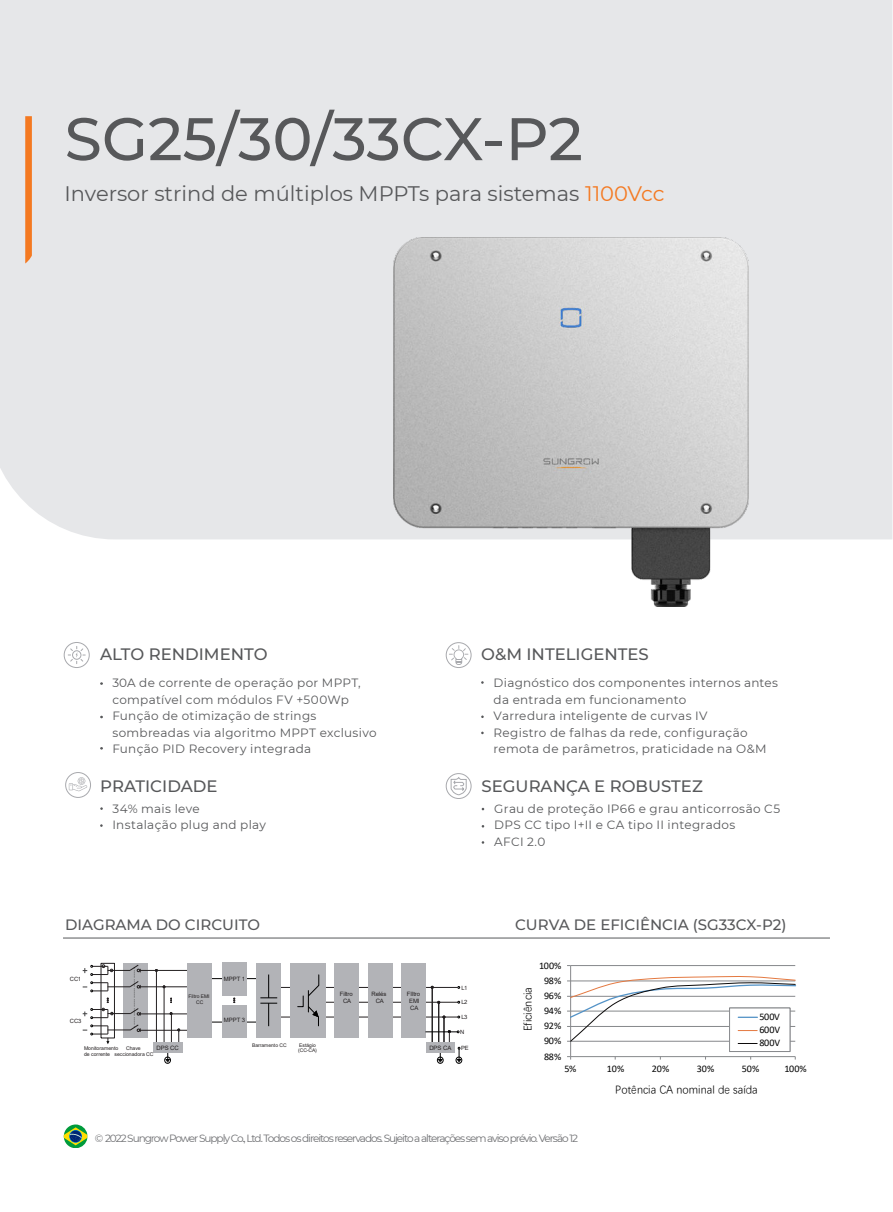
<style>
.page{position:relative;width:893px;height:1212px;background:#fff}
.page>*{position:absolute;margin:0;border:0;box-sizing:border-box;transform-origin:0 0}
.t1{font:500 60px "Montserrat";color:#57585a}
.t2{font:21px "Montserrat";color:#57585a}
.t3{font:500 16.5px "Montserrat";color:#57585a}
.t4{font:500 15px "Montserrat";color:#57585a}
.t5{font:12px/16.5px "Montserrat";letter-spacing:.025em;color:#57585a}
.t6{font:11.25px "Deng Xian";color:#030303}
.t7{font:11.1px "Deng Xian";color:#030303}
.t8{font:10.5px "Montserrat";letter-spacing:-.1em;color:#6d6e71}
.t9{font:10.05px/13px "Calibri";letter-spacing:-.035em;color:#030303;text-align:justify}
.t10{font:6px/7.2px "Arial";letter-spacing:-.01em;color:#231f20;text-align:center}
.t11{font:300 6px "Adobe Song Std";color:#000}
.t12{font:5.85px "Arial";letter-spacing:-.04em;color:#231f20}
.t13{font:5.1px/6.1px "Arial";color:#231f20;text-align:center}
.t14{font:4.95px/5.1px "Arial";color:#231f20}
.s1{color:#f47921}
</style>
<div class="page">
<svg style="left:64px;top:1124px;width:23px;height:24px"></svg>
<hr style="left:438px;top:1002px;width:1px;height:43px;background:#231f20">
<hr style="left:432px;top:987px;width:1px;height:57px;background:#231f20">
<div style="left:123px;top:963px;width:24px;height:75px;background:#b2b3b7"></div>
<hr style="left:200px;top:1022px;width:69px;height:1px;background:#000">
<hr style="left:140px;top:1030px;width:66px;height:1px;background:#231f20">
<hr style="left:140px;top:1013px;width:57px;height:1px;background:#231f20">
<hr style="left:200px;top:978px;width:69px;height:1px;background:#000">
<hr style="left:322px;top:1002px;width:136px;height:1px;background:#231f20">
<div style="left:426px;top:1042px;width:29px;height:10px;background:#b2b3b7"></div>
<hr style="left:140px;top:986px;width:66px;height:1px;background:#231f20">
<hr style="left:269px;top:987px;width:189px;height:1px;background:#231f20">
<hr style="left:272px;top:1017px;width:186px;height:1px;background:#231f20">
<div style="left:335px;top:963px;width:24px;height:75px;background:#b2b3b7"></div>
<div style="left:368px;top:963px;width:25px;height:75px;background:#b2b3b7"></div>
<div style="left:401px;top:963px;width:25px;height:75px;background:#b2b3b7"></div>
<div style="left:290px;top:963px;width:36px;height:75px;background:#b2b3b7"></div>
<svg style="left:297px;top:974px;width:22px;height:52px"></svg>
<hr style="left:140px;top:970px;width:57px;height:1px;background:#231f20">
<div style="left:256px;top:963px;width:25px;height:75px;background:#b2b3b7"></div>
<svg style="left:260px;top:974px;width:17px;height:52px"></svg>
<div style="left:101px;top:963px;width:14px;height:75px;border:1px dashed #231f20"></div>
<div style="left:187px;top:963px;width:25px;height:75px;background:#b2b3b7"></div>
<div style="left:222px;top:963px;width:25px;height:33px;background:#b2b3b7"></div>
<div style="left:222px;top:1005px;width:25px;height:33px;background:#b2b3b7"></div>
<hr style="left:425px;top:1031px;width:32px;height:1px;background:#000">
<svg style="left:437px;top:1016px;width:25px;height:47px"></svg>
<hr style="left:156px;top:970px;width:1px;height:74px;background:#231f20">
<svg style="left:177px;top:1029px;width:3px;height:13px"></svg>
<hr style="left:171px;top:1012px;width:1px;height:35px;background:#231f20">
<hr style="left:164px;top:986px;width:1px;height:64px;background:#231f20">
<div style="left:164px;top:1057px;width:7px;height:6px;border:1px solid #000;border-radius:50%"></div>
<svg style="left:166px;top:1052px;width:4px;height:10px"></svg>
<div style="left:153px;top:1042px;width:29px;height:10px;background:#b2b3b7"></div>
<svg style="left:170px;top:997px;width:2px;height:6px"></svg>
<svg style="left:83px;top:964px;width:58px;height:28px"></svg>
<svg style="left:83px;top:998px;width:58px;height:46px"></svg>
<hr style="left:571px;top:965px;width:224px;height:1px;background:#86888b">
<hr style="left:570px;top:965px;width:1px;height:91px;background:#86888b">
<hr style="left:571px;top:1056px;width:224px;height:1px;background:#86888b">
<div style="left:729px;top:1008px;width:61px;height:44px;border:1px solid #86888b"></div>
<svg style="left:567px;top:976px;width:229px;height:68px"></svg>
<hr style="left:63px;top:938px;width:767px;height:1px;background:#57585a">
<div style="left:0;top:0;width:892px;height:539px;background:#e6e7e9"></div>
<svg style="left:25px;top:116px;width:7px;height:147px"></svg>
<svg style="left:67px;top:645px;width:19px;height:19px"></svg>
<div style="left:64px;top:642px;width:26px;height:26px;border:1px solid #a8a9ad;border-radius:50%"></div>
<div style="left:446px;top:642px;width:25px;height:26px;border:1px solid #a8a9ad;border-radius:50%"></div>
<svg style="left:449px;top:645px;width:19px;height:20px"></svg>
<div style="left:446px;top:773px;width:25px;height:26px;border:1px solid #a8a9ad;border-radius:50%"></div>
<svg style="left:450px;top:776px;width:17px;height:20px"></svg>
<div style="left:65px;top:772px;width:26px;height:26px;border:1px solid #a8a9ad;border-radius:50%"></div>
<svg style="left:69px;top:777px;width:18px;height:14px"></svg>
<img style="left:393px;top:237px;width:355px;height:370px">
<h1 class="t1" style="left:65px;top:107px;width:520px">SG25/30/33CX-P2</h1>
<h2 class="t2" style="left:65px;top:182px;width:601px">Inversor strind de múltiplos MPPTs para sistemas <span class="s1">1100Vcc</span></h2>
<h3 class="t3" style="left:100px;top:645px;width:169px">ALTO RENDIMENTO</h3>
<h3 class="t3" style="left:481px;top:645px;width:169px">O&amp;M INTELIGENTES</h3>
<p class="t5" style="left:112px;top:675px;width:266px">30A de corrente de operação por MPPT, compatível com módulos FV +500Wp Função de otimização de strings sombreadas via algoritmo MPPT exclusivo Função PID Recovery integrada</p>
<p class="t5" style="left:494px;top:675px;width:286px">Diagnóstico dos componentes internos antes da entrada em funcionamento<br>Varredura inteligente de curvas IV<br>Registro de falhas da rede, configuração remota de parâmetros, praticidade na O&amp;M</p>
<h3 class="t3" style="left:100px;top:777px;width:119px">PRATICIDADE</h3>
<h3 class="t3" style="left:482px;top:777px;width:223px">SEGURANÇA E ROBUSTEZ</h3>
<p class="t5" style="left:112px;top:800px;width:155px">34% mais leve<br>Instalação plug and play</p>
<p class="t5" style="left:494px;top:800px;width:288px">Grau de proteção IP66 e grau anticorrosão C5<br>DPS CC tipo I+II e CA tipo II integrados<br>AFCI 2.0</p>
<p class="t4" style="left:65px;top:917px;width:196px">DIAGRAMA DO CIRCUITO</p>
<p class="t4" style="left:515px;top:917px;width:273px">CURVA DE EFICIÊNCIA (SG33CX-P2)</p>
<p class="t12" style="left:70px;top:976px;width:13px">CC1</p>
<p class="t12" style="left:70px;top:1018px;width:13px">CC3</p>
<p class="t11" style="left:130px;top:1027px;width:62px;rotate:-90deg">---------------------------</p>
<p class="t14" style="left:188px;top:993px;width:23px;line-height:6px;text-align:center">Filtro EMI<br>CC</p>
<p class="t10" style="left:224px;top:976px;width:23px">MPPT 1</p>
<p class="t10" style="left:224px;top:1017px;width:23px">MPPT 3</p>
<p class="t10" style="left:340px;top:990px;width:14px">Filtro<br>CA</p>
<p class="t10" style="left:371px;top:990px;width:17px">Relés<br>CA</p>
<p class="t10" style="left:407px;top:990px;width:15px">FIltro<br>EMI<br>CA</p>
<p class="t12" style="left:462px;top:985px;width:7px">L1</p>
<p class="t12" style="left:462px;top:1000px;width:7px">L2</p>
<p class="t12" style="left:462px;top:1015px;width:7px">L3</p>
<p class="t12" style="left:460px;top:1030px;width:6px">N</p>
<p class="t7" style="left:521px;top:1031px;width:46px;rotate:-90deg">Eficiência</p>
<p class="t9" style="left:539px;top:959px;width:24px">100%</p>
<p class="t9" style="left:544px;top:974px;width:19px">98%</p>
<p class="t9" style="left:544px;top:989px;width:19px">96%</p>
<p class="t9" style="left:544px;top:1004px;width:19px">94%</p>
<p class="t9" style="left:544px;top:1019px;width:19px">92%</p>
<p class="t13" style="left:84px;top:1045px;width:36px">Monitoramento</p>
<p class="t10" style="left:157px;top:1045px;width:24px">DPS CC</p>
<p class="t13" style="left:84px;top:1052px;width:28px">de corrente</p>
<p class="t13" style="left:115px;top:1045px;width:41px">Chave seccionadora CC</p>
<p class="t14" style="left:252px;top:1043px;width:36px">Barramento CC</p>
<p class="t14" style="left:298px;top:1043px;width:20px">Estágio (CC-CA)</p>
<p class="t10" style="left:429px;top:1045px;width:24px">DPS CA</p>
<p class="t12" style="left:461px;top:1046px;width:9px">PE</p>
<p class="t9" style="left:544px;top:1034px;width:19px">90%</p>
<p class="t9" style="left:544px;top:1049px;width:19px">88%</p>
<p class="t9" style="left:759px;top:1010px;width:22px">500V 600V 800V</p>
<p class="t9" style="left:564px;top:1062px;width:13px">5%</p>
<p class="t9" style="left:607px;top:1062px;width:19px">10%</p>
<p class="t9" style="left:652px;top:1062px;width:19px">20%</p>
<p class="t9" style="left:697px;top:1062px;width:19px">30%</p>
<p class="t9" style="left:742px;top:1062px;width:19px">50%</p>
<p class="t9" style="left:784px;top:1062px;width:24px">100%</p>
<p class="t6" style="left:615px;top:1082px;width:144px">Potência CA nominal de saída</p>
<p class="t8" style="left:95px;top:1134px;width:485px">© 2022 Sungrow Power Supply Co., Ltd. Todos os direitos reservados. Sujeito a alterações sem aviso prévio. Versão 12</p>
</div>
